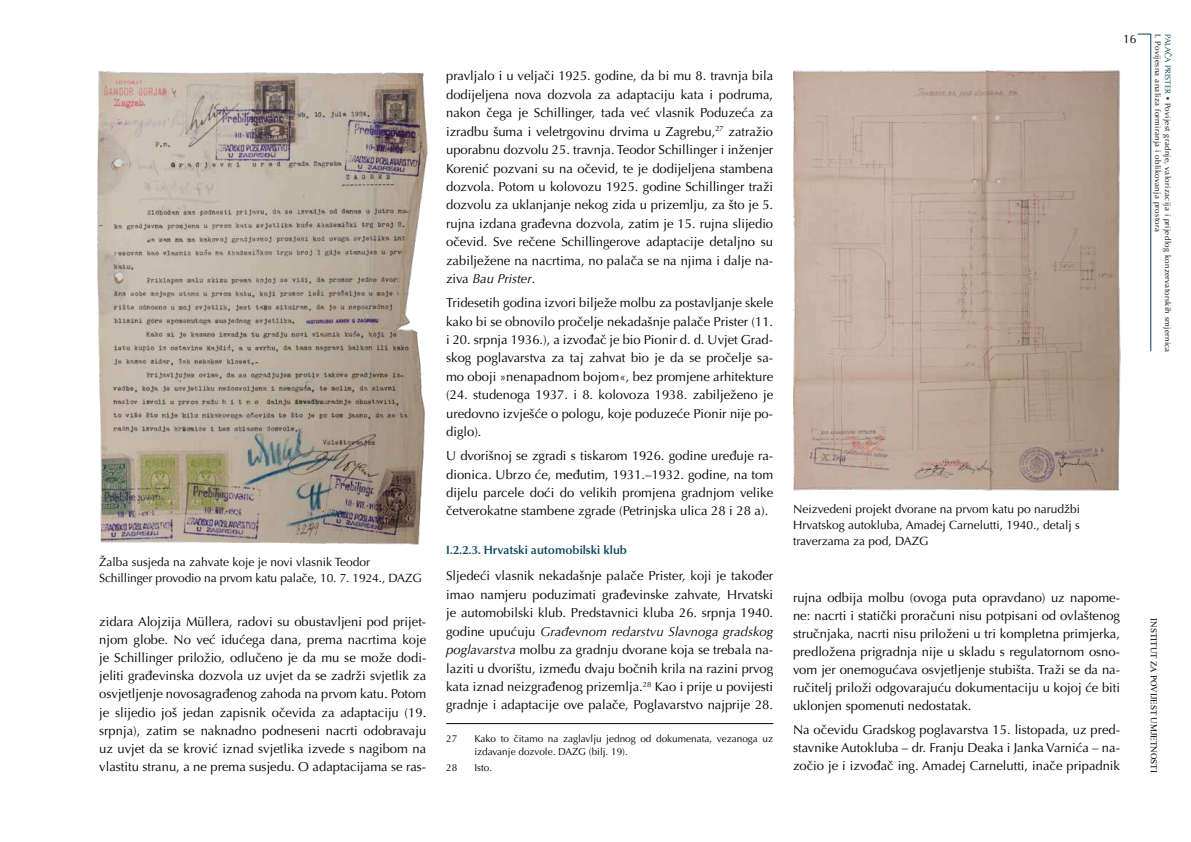
<style>
.page{position:relative;width:1191px;height:842px;background:#fff}
.page>*{position:absolute;margin:0;border:0;box-sizing:border-box;transform-origin:0 0}
.t1{font:13px/18.4px "Optima LT Pro";color:#000;text-align:justify}
.t2{font:12px/16px "Optima LT Pro";color:#000;text-align:justify}
.t3{font:600 12px "Optima LT Pro";color:#003f57}
.t4{font:10px/13px "Optima LT Pro";color:#000}
.t5{font:9px "Times New Roman";color:#000}
.t6{font:8px/9.8px "Optima LT Pro";letter-spacing:.04em;color:#000}
.s1{font-style:italic}
.s2{color:#003f57}
</style>
<div class="page">
<hr style="left:1150px;top:34px;width:1px;height:317px;background:#003f57">
<svg style="left:1137px;top:34px;width:13px;height:1px"></svg>
<hr style="left:446px;top:723px;width:327px;height:1px;background:#000">
<img style="left:793px;top:71px;width:327px;height:419px">
<img style="left:97px;top:70px;width:331px;height:475px">
<p class="t2" style="left:99px;top:554px;width:324px">Žalba susjeda na zahvate koje je novi vlasnik Teodor<br>Schillinger provodio na prvom katu palače, 10. 7. 1924., DAZG</p>
<p class="t1" style="left:99px;top:612px;width:328px">zidara Alojzija Müllera, radovi su obustavljeni pod prijet&shy;njom globe. No već idućega dana, prema nacrtima koje je Schillinger priložio, odlučeno je da mu se može dodi&shy;jeliti građevinska dozvola uz uvjet da se zadrži svjetlik za osvjetljenje novosagrađenog zahoda na prvom katu. Potom je slijedio još jedan zapisnik očevida za adaptaciju (19. srpnja), zatim se naknadno podneseni nacrti odobravaju uz uvjet da se krović iznad svjetlika izvede s nagibom na vlastitu stranu, a ne prema susjedu. O adaptacijama se ras-</p>
<p class="t1" style="left:446px;top:67px;width:328px">pravljalo i u veljači 1925. godine, da bi mu 8. travnja bila dodijeljena nova dozvola za adaptaciju kata i podruma, nakon čega je Schillinger, tada već vlasnik Poduzeća za izradbu šuma i veletrgovinu drvima u Zagrebu,<sup>27</sup> zatražio uporabnu dozvolu 25. travnja. Teodor Schillinger i inženjer Korenić pozvani su na očevid, te je dodijeljena stambena dozvola. Potom u kolovozu 1925. godine Schillinger traži dozvolu za uklanjanje nekog zida u prizemlju, za što je 5. rujna izdana građevna dozvola, zatim je 15. rujna slijedio očevid. Sve rečene Schillingerove adaptacije detaljno su zabilježene na nacrtima, no palača se na njima i dalje na&shy;ziva <span class="s1">Bau Prister</span>.</p>
<p class="t1" style="left:446px;top:294px;width:328px">Tridesetih godina izvori bilježe molbu za postavljanje skele kako bi se obnovilo pročelje nekadašnje palače Prister (11. i 20. srpnja 1936.), a izvođač je bio Pionir d. d. Uvjet Grad&shy;skog poglavarstva za taj zahvat bio je da se pročelje sa&shy;mo oboji »nenapadnom bojom«, bez promjene arhitekture (24. studenoga 1937. i 8. kolovoza 1938. zabilježeno je uredovno izvješće o pologu, koje poduzeće Pionir nije po&shy;diglo).</p>
<p class="t1" style="left:446px;top:447px;width:328px">U dvorišnoj se zgradi s tiskarom 1926. godine uređuje ra&shy;dionica. Ubrzo će, međutim, 1931.–1932. godine, na tom dijelu parcele doći do velikih promjena gradnjom velike četverokatne stambene zgrade (Petrinjska ulica 28 i 28 a).</p>
<p class="t3" style="left:446px;top:542px;width:182px">I.2.2.3. Hrvatski automobilski klub</p>
<p class="t1" style="left:446px;top:567px;width:328px">Sljedeći vlasnik nekadašnje palače Prister, koji je također imao namjeru poduzimati građevinske zahvate, Hrvatski je automobilski klub. Predstavnici kluba 26. srpnja 1940. godine upućuju <span class="s1">Građevnom redarstvu Slavnoga gradskog poglavarstva</span> molbu za gradnju dvorane koja se trebala na&shy;laziti u dvorištu, između dvaju bočnih krila na razini prvog kata iznad neizgrađenog prizemlja.<sup>28</sup> Kao i prije u povijesti gradnje i adaptacije ove palače, Poglavarstvo najprije 28.</p>
<p class="t4" style="left:446px;top:732px;width:13px">27</p>
<p class="t4" style="left:474px;top:732px;width:300px">Kako to čitamo na zaglavlju jednog od dokumenata, vezanoga uz izdavanje dozvole. DAZG (bilj. 19).</p>
<p class="t4" style="left:446px;top:761px;width:13px">28</p>
<p class="t4" style="left:474px;top:761px;width:19px">Isto.</p>
<p class="t2" style="left:1123px;top:31px;width:15px">16</p>
<p class="t6" style="left:1172px;top:34px;width:320px;rotate:90deg"><span class="s2">PALAČA PRISTER •</span> Povijest gradnje, valorizacija i prijedlog konzervatorskih smjernica<br>I. Povijesna analiza formiranja i oblikovanja prostora</p>
<p class="t2" style="left:793px;top:501px;width:289px">Neizvedeni projekt dvorane na prvom katu po narudžbi Hrvatskog autokluba, Amadej Carnelutti, 1940., detalj s traverzama za pod, DAZG</p>
<p class="t1" style="left:793px;top:589px;width:328px;line-height:18px">rujna odbija molbu (ovoga puta opravdano) uz napome&shy;ne: nacrti i statički proračuni nisu potpisani od ovlaštenog stručnjaka, nacrti nisu priloženi u tri kompletna primjerka, predložena prigradnja nije u skladu s regulatornom osno&shy;vom jer onemogućava osvjetljenje stubišta. Traži se da na&shy;ručitelj priloži odgovarajuću dokumentaciju u kojoj će biti uklonjen spomenuti nedostatak.</p>
<p class="t1" style="left:793px;top:720px;width:328px;line-height:18px">Na očevidu Gradskog poglavarstva 15. listopada, uz pred&shy;stavnike Autokluba – dr. Franju Deaka i Janka Varnića – na&shy;zočio je i izvođač ing. Amadej Carnelutti, inače pripadnik</p>
<p class="t5" style="left:1160px;top:618px;width:156px;rotate:90deg">INSTITUT ZA POVIJEST UMJETNOSTI</p>
</div>
